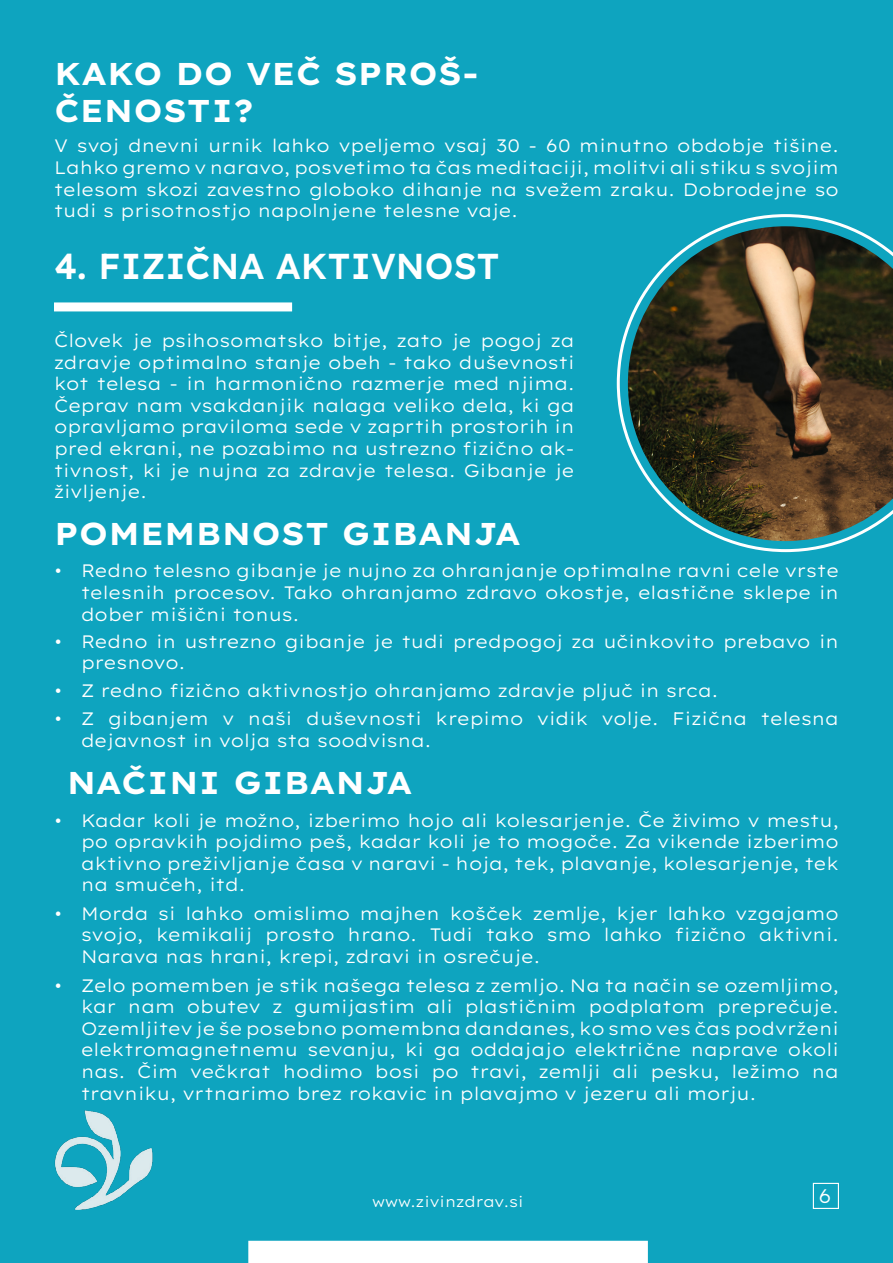
<style>
.page{position:relative;width:893px;height:1263px;background:#0ea4bf}
.page>*{position:absolute;margin:0;border:0;box-sizing:border-box;transform-origin:0 0}
.t1{font:600 36px "Lexend Exa";letter-spacing:-.04em;color:#fff;scale:.9 1}
.t2{font:700 31.5px/37.8px "Lexend Exa";color:#fff}
.t3{font:300 19.5px "Lexend Exa";color:#fff}
.t4{font:300 18px/21.6px "Lexend Exa";color:#fff;text-align:justify}
.t5{font:300 15px "Lexend Exa";color:#fff}
</style>
<div class="page">
<div style="left:54px;top:302px;width:238px;height:9px;background:#fff"></div>
<img style="left:54px;top:1110px;width:99px;height:100px">
<div style="left:248px;top:1241px;width:400px;height:22px;background:#fff"></div>
<svg style="left:617px;top:214px;width:231px;height:338px"></svg>
<img style="left:628px;top:226px;width:265px;height:315px">
<div style="left:813px;top:1183px;width:26px;height:26px;border:1px solid #fff"></div>
<h2 class="t2" style="left:54px;top:52px;width:426px">KAKO DO VEČ SPROŠ-<br>ČENOSTI?</h2>
<p class="t4" style="left:54px;top:134px;width:786px">V svoj dnevni urnik lahko vpeljemo vsaj 30 - 60 minutno obdobje tišine.<br>Lahko gremo v naravo, posvetimo ta čas meditaciji, molitvi ali stiku s svojim telesom skozi zavestno globoko dihanje na svežem zraku. Dobrodejne so tudi s prisotnostjo napolnjene telesne vaje.</p>
<h1 class="t1" style="left:54px;top:238px;width:497px">4. FIZIČNA AKTIVNOST</h1>
<p class="t4" style="left:54px;top:328px;width:522px">Človek je psihosomatsko bitje, zato je pogoj za zdravje optimalno stanje obeh - tako duševnosti kot telesa - in harmonično razmerje med njima.<br>Čeprav nam vsakdanjik nalaga veliko dela, ki ga opravljamo praviloma sede v zaprtih prostorih in pred ekrani, ne pozabimo na ustrezno fizično ak&shy;tivnost, ki je nujna za zdravje telesa. Gibanje je življenje.</p>
<h2 class="t2" style="left:54px;top:513px;width:468px">POMEMBNOST GIBANJA</h2>
<p class="t4" style="left:81px;top:559px;width:759px;text-indent:-27px">• Redno telesno gibanje je nujno za ohranjanje optimalne ravni cele vrste telesnih procesov. Tako ohranjamo zdravo okostje, elastične sklepe in dober mišični tonus.</p>
<p class="t4" style="left:81px;top:629px;width:759px;text-indent:-27px">• Redno in ustrezno gibanje je tudi predpogoj za učinkovito prebavo in presnovo.</p>
<p class="t4" style="left:54px;top:678px;width:666px">• Z redno fizično aktivnostjo ohranjamo zdravje pljuč in srca.</p>
<p class="t4" style="left:81px;top:706px;width:759px;text-indent:-27px">• Z gibanjem v naši duševnosti krepimo vidik volje. Fizična telesna dejavnost in volja sta soodvisna.</p>
<h2 class="t2" style="left:67px;top:762px;width:347px">NAČINI GIBANJA</h2>
<p class="t4" style="left:81px;top:808px;width:759px;text-indent:-27px">• Kadar koli je možno, izberimo hojo ali kolesarjenje. Če živimo v mestu, po opravkih pojdimo peš, kadar koli je to mogoče. Za vikende izberimo aktivno preživljanje časa v naravi - hoja, tek, plavanje, kolesarjenje, tek na smučeh, itd.</p>
<p class="t4" style="left:81px;top:901px;width:759px;text-indent:-27px">• Morda si lahko omislimo majhen košček zemlje, kjer lahko vzgajamo svojo, kemikalij prosto hrano. Tudi tako smo lahko fizično aktivni.<br>Narava nas hrani, krepi, zdravi in osrečuje.</p>
<p class="t4" style="left:81px;top:973px;width:759px;text-indent:-27px">• Zelo pomemben je stik našega telesa z zemljo. Na ta način se ozemljimo, kar nam obutev z gumijastim ali plastičnim podplatom preprečuje.<br>Ozemljitev je še posebno pomembna dandanes, ko smo ves čas podvrženi elektromagnetnemu sevanju, ki ga oddajajo električne naprave okoli nas. Čim večkrat hodimo bosi po travi, zemlji ali pesku, ležimo na travniku, vrtnarimo brez rokavic in plavajmo v jezeru ali morju.</p>
<p class="t5" style="left:372px;top:1190px;width:153px">www.zivinzdrav.si</p>
<p class="t3" style="left:818px;top:1181px;width:15px">6</p>
</div>
